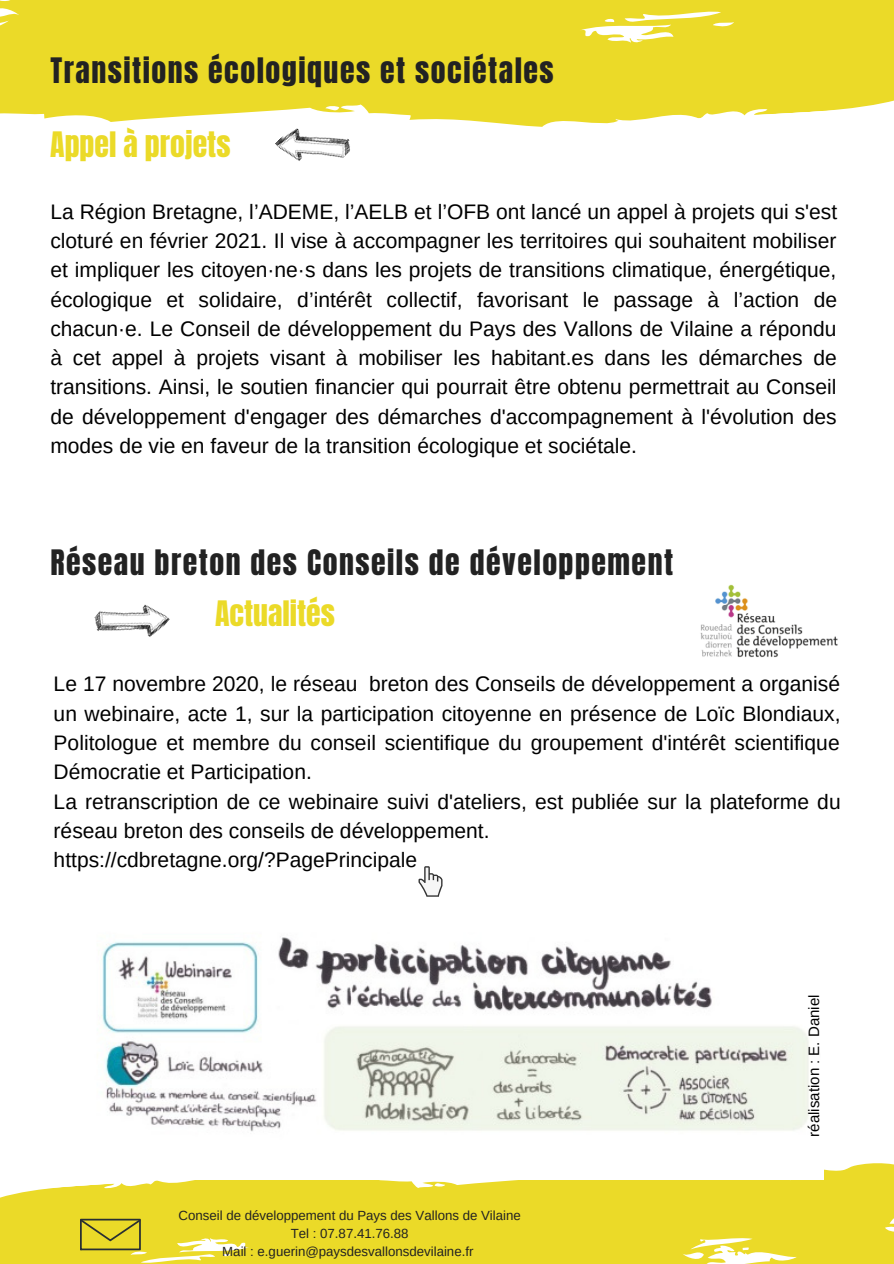
<style>
.page{position:relative;width:894px;height:1264px;background:#fff}
.page>*{position:absolute;margin:0;border:0;box-sizing:border-box;transform-origin:0 0}
.t1{font:29.85px "Anton";letter-spacing:.05em;color:#222}
.t2{font:29.85px "Anton";color:#ebda28}
.t3{font:21px/29.2px "Arimo";color:#000;text-align:justify}
.t4{font:15px "Arimo";color:#000}
.t5{font:13.2px "Arimo";color:#222}
</style>
<div class="page">
<svg style="left:0;top:1163px;width:893px;height:100px;background:#ecdc37"></svg>
<svg style="left:80px;top:1218px;width:61px;height:32px;background:#c1b52a"></svg>
<img style="left:94px;top:604px;width:76px;height:33px">
<img style="left:700px;top:584px;width:138px;height:74px">
<svg style="left:0;top:0;width:893px;height:127px;background:#ecdd3b"></svg>
<img style="left:275px;top:104px;width:80px;height:57px">
<img style="left:60px;top:896px;width:763px;height:283px">
<svg style="left:418px;top:866px;width:24px;height:30px"></svg>
<p class="t1" style="left:50px;top:49px;width:504px">Transitions écologiques et sociétales</p>
<p class="t2" style="left:50px;top:123px;width:182px">Appel à projets</p>
<p class="t3" style="left:50px;top:197px;width:788px">La Région Bretagne, l’ADEME, l’AELB et l’OFB ont lancé un appel à projets qui s'est cloturé en février 2021. Il vise à accompagner les territoires qui souhaitent mobiliser et impliquer les citoyen·ne·s dans les projets de transitions climatique, énergétique, écologique et solidaire, d’intérêt collectif, favorisant le passage à l’action de chacun·e. Le Conseil de développement du Pays des Vallons de Vilaine a répondu à cet appel à projets visant à mobiliser les habitant.es dans les démarches de transitions. Ainsi, le soutien financier qui pourrait être obtenu permettrait au Conseil de développement d'engager des démarches d'accompagnement à l'évolution des modes de vie en faveur de la transition écologique et sociétale.</p>
<p class="t1" style="left:50px;top:541px;width:624px">Réseau breton des Conseils de développement</p>
<p class="t2" style="left:215px;top:592px;width:121px">Actualités</p>
<p class="t3" style="left:54px;top:669px;width:788px">Le 17 novembre 2020, le réseau breton des Conseils de développement a organisé un webinaire, acte 1, sur la participation citoyenne en présence de Loïc Blondiaux, Politologue et membre du conseil scientifique du groupement d'intérêt scientifique Démocratie et Participation.</p>
<p class="t3" style="left:54px;top:786px;width:788px">La retranscription de ce webinaire suivi d'ateliers, est publiée sur la plateforme du réseau breton des conseils de développement.</p>
<p class="t3" style="left:54px;top:845px;width:365px">https://cdbretagne.org/?PagePrincipale</p>
<p class="t5" style="left:178px;top:1208px;width:343px">Conseil de développement du Pays des Vallons de Vilaine</p>
<p class="t5" style="left:291px;top:1226px;width:119px">Tel : 07.87.41.76.88</p>
<p class="t5" style="left:222px;top:1244px;width:252px">Mail : e.guerin@paysdesvallonsdevilaine.fr</p>
<p class="t4" style="left:805px;top:1136px;width:143px;rotate:-90deg">réalisation : E. Daniel</p>
</div>
